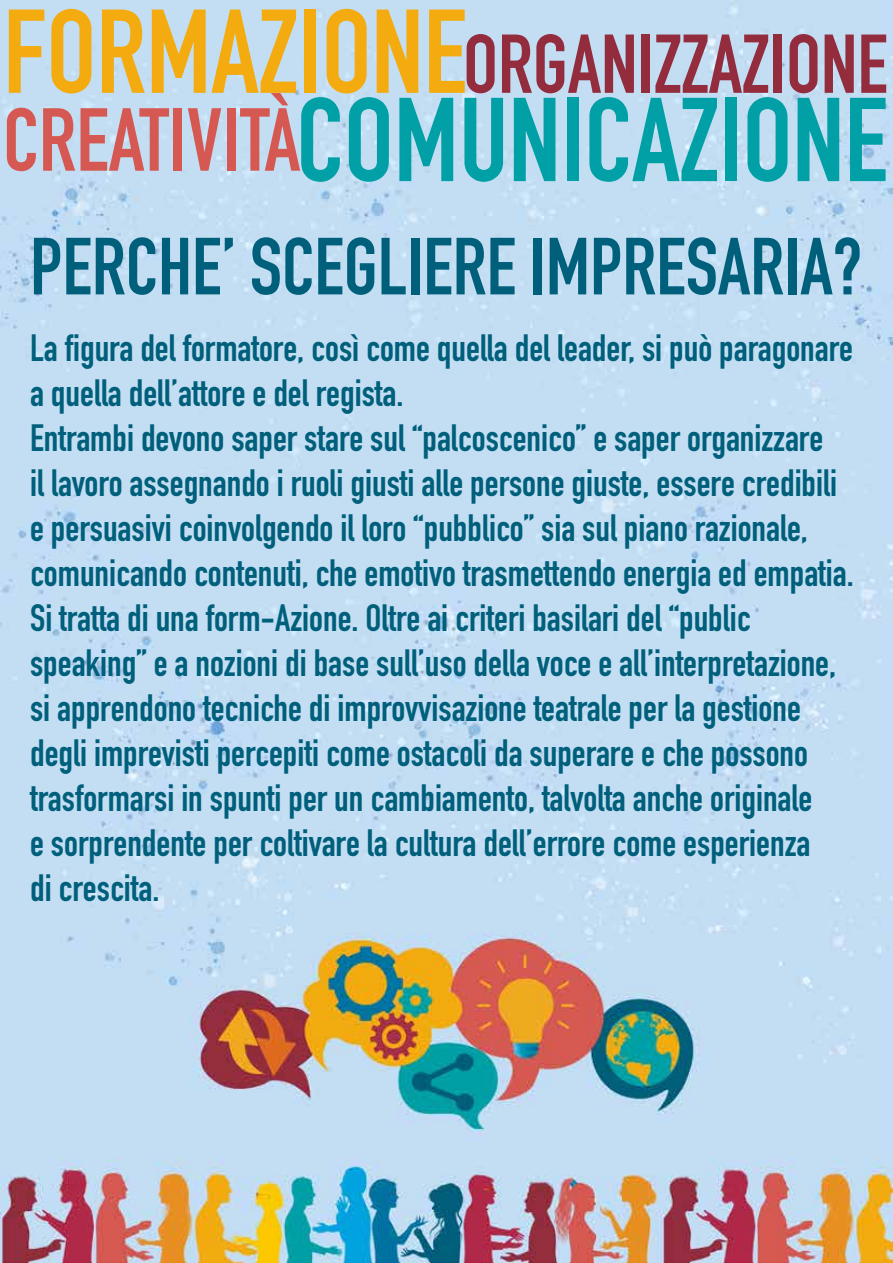
<style>
.page{position:relative;width:893px;height:1263px;background:#fff}
.page>*{position:absolute;margin:0;border:0;box-sizing:border-box;transform-origin:0 0}
.t1{font:700 117px "DIN Condensed";color:#00a0a6}
.t2{font:700 117px "DIN Condensed";color:#f3ab10}
.t3{font:700 87.75px "DIN Condensed";color:#d55952}
.t4{font:700 81.9px "DIN Condensed";color:#932d3e}
.t5{font:700 79.5px "DIN Condensed";color:#005f7b}
.t6{font:700 37.5px/45px "DIN Condensed";color:#005f7b}
</style>
<div class="page">
<img style="left:0;top:1px;width:893px;height:1262px">
<h1 class="t2" style="left:3px;top:-27px;width:465px">FORMAZIONE</h1>
<h1 class="t1" style="left:296px;top:61px;width:593px">COMUNICAZIONE</h1>
<h3 class="t4" style="left:463px;top:9px;width:426px">ORGANIZZAZIONE</h3>
<h2 class="t3" style="left:3px;top:81px;width:299px">CREATIVITÀ</h2>
<h3 class="t5" style="left:30px;top:213px;width:834px">PERCHE’ SCEGLIERE IMPRESARIA?</h3>
<p class="t6" style="left:30px;top:325px;width:825px">La figura del formatore, così come quella del leader, si può paragonare a quella dell’attore e del regista.<br>Entrambi devono saper stare sul “palcoscenico” e saper organizzare<br>il lavoro assegnando i ruoli giusti alle persone giuste, essere credibili e persuasivi coinvolgendo il loro “pubblico” sia sul piano razionale, comunicando contenuti, che emotivo trasmettendo energia ed empatia.<br>Si tratta di una form-Azione. Oltre ai criteri basilari del “public speaking” e a nozioni di base sull’uso della voce e all’interpretazione, si apprendono tecniche di improvvisazione teatrale per la gestione degli imprevisti percepiti come ostacoli da superare e che possono trasformarsi in spunti per un cambiamento, talvolta anche originale<br>e sorprendente per coltivare la cultura dell’errore come esperienza<br>di crescita.</p>
</div>
